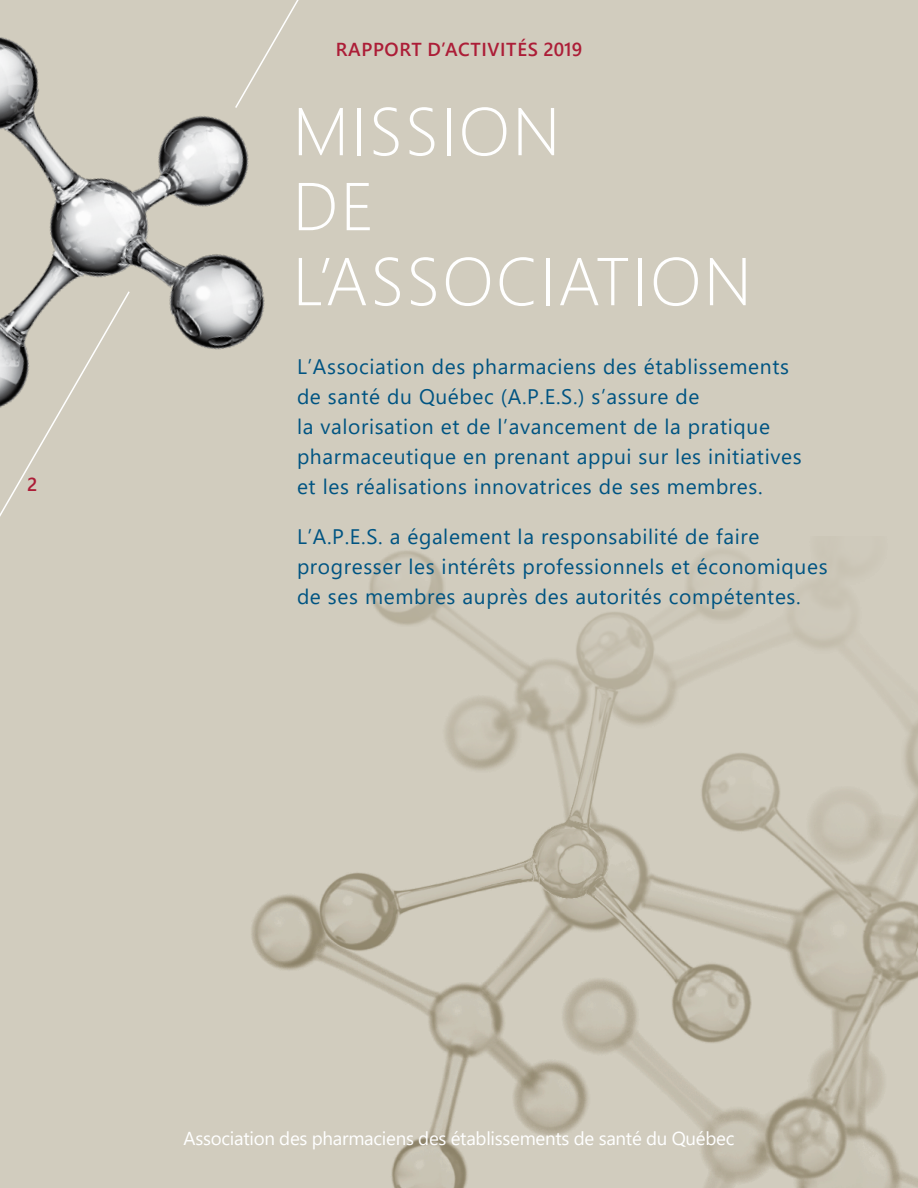
<style>
.page{position:relative;width:918px;height:1188px;background:#d1ccbe}
.page>*{position:absolute;margin:0;border:0;box-sizing:border-box;transform-origin:0 0}
.T_section{font:300 67.5px/75px "Segoe UI";letter-spacing:.035em;color:#fff}
.Intro_bleu{font:21px/30px "Segoe UI";letter-spacing:.03em;color:#005482}
.t1{font:18.75px "Segoe UI";letter-spacing:-.015em;color:#fff}
.t2{font:600 18.75px "Segoe UI";letter-spacing:.035em;color:#ac1d37}
</style>
<div class="page">
<img style="left:0;top:37px;width:265px;height:313px">
<svg style="left:251px;top:550px;width:667px;height:638px"></svg>
<svg style="left:234px;top:0;width:65px;height:110px"></svg>
<svg style="left:0;top:290px;width:131px;height:227px"></svg>
<p class="t2" style="left:27px;top:469px;width:12px">2</p>
<p class="t2" style="left:336px;top:34px;width:248px">RAPPORT D’ACTIVITÉS 2019</p>
<p class="T_section" style="left:293px;top:91px;width:461px">MISSION<br>DE<br>L’ASSOCIATION</p>
<p class="Intro_bleu" style="left:297px;top:351px;width:506px">L’Association des pharmaciens des établissements de santé du Québec (A.P.E.S.) s’assure de<br>la valorisation et de l’avancement de la pratique pharmaceutique en prenant appui sur les initiatives et les réalisations innovatrices de ses membres.</p>
<p class="Intro_bleu" style="left:297px;top:521px;width:532px">L’A.P.E.S. a également la responsabilité de faire progresser les intérêts professionnels et économiques de ses membres auprès des autorités compétentes.</p>
<p class="t1" style="left:184px;top:1124px;width:552px">Association des pharmaciens des établissements de santé du Québec</p>
</div>
